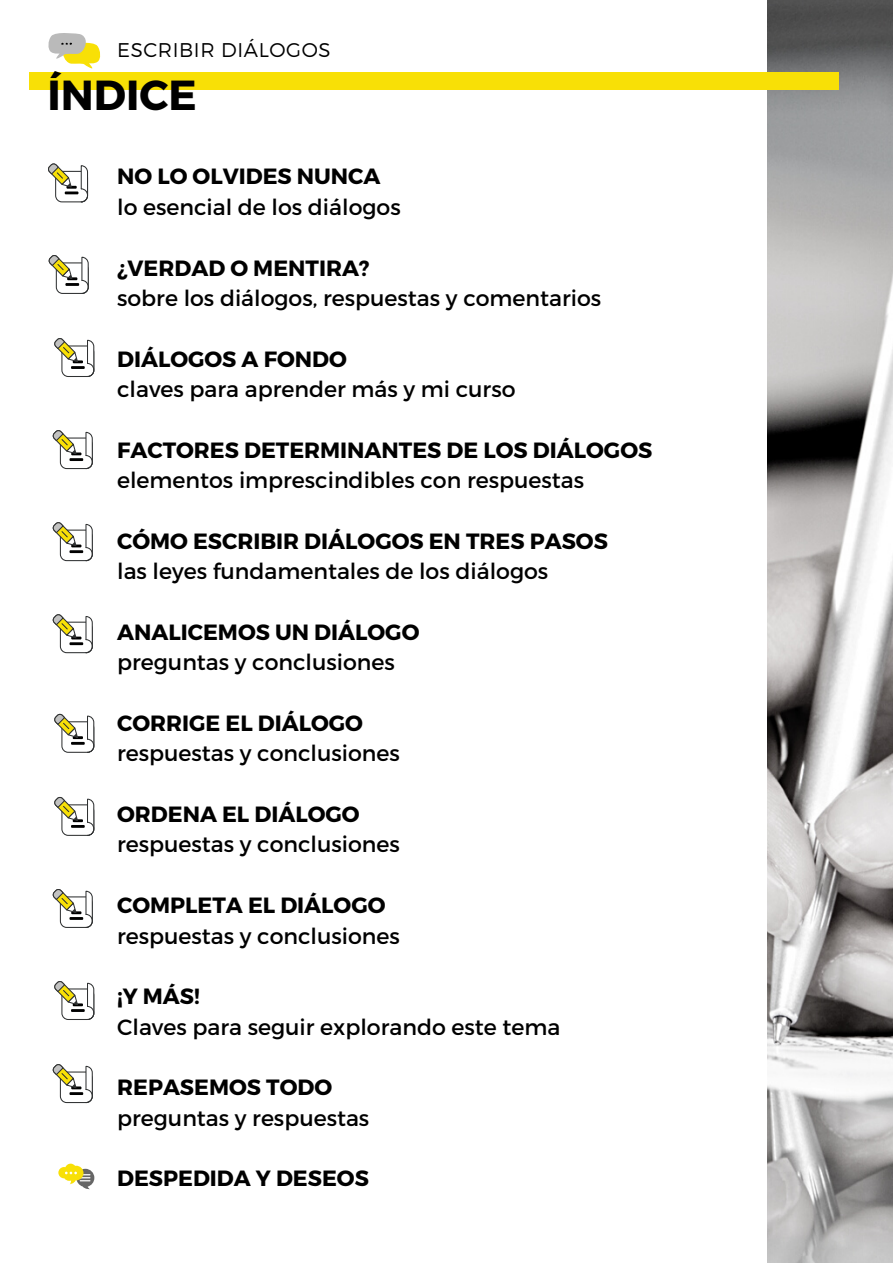
<style>
.page{position:relative;width:893px;height:1264px;background:#fff}
.page>*{position:absolute;margin:0;border:0;box-sizing:border-box;transform-origin:0 0}
.t1{font:700 42px "Montserrat";color:#000}
.t2{font:22.05px "Montserrat";color:#000}
.t3{font:700 22.05px "Montserrat";color:#000}
.t4{font:300 19.8px "Montserrat";letter-spacing:.03em;color:#000}
</style>
<div class="page">
<img style="left:767px;top:0;width:125px;height:1262px">
<div style="left:29px;top:72px;width:810px;height:17px;background:#f8e006"></div>
<svg style="left:48px;top:33px;width:53px;height:36px"></svg>
<svg style="left:48px;top:163px;width:40px;height:39px"></svg>
<svg style="left:48px;top:255px;width:41px;height:39px"></svg>
<svg style="left:54px;top:338px;width:40px;height:39px"></svg>
<svg style="left:52px;top:430px;width:41px;height:39px"></svg>
<svg style="left:52px;top:522px;width:41px;height:39px"></svg>
<svg style="left:52px;top:614px;width:41px;height:39px"></svg>
<svg style="left:54px;top:713px;width:40px;height:39px"></svg>
<svg style="left:54px;top:797px;width:40px;height:38px"></svg>
<svg style="left:52px;top:889px;width:41px;height:39px"></svg>
<svg style="left:54px;top:981px;width:40px;height:39px"></svg>
<svg style="left:58px;top:1163px;width:36px;height:26px"></svg>
<svg style="left:52px;top:1064px;width:41px;height:39px"></svg>
<p class="t4" style="left:117px;top:37px;width:215px">ESCRIBIR DIÁLOGOS</p>
<p class="t1" style="left:48px;top:68px;width:151px">ÍNDICE</p>
<p class="t3" style="left:117px;top:162px;width:265px">NO LO OLVIDES NUNCA</p>
<p class="t2" style="left:117px;top:193px;width:285px">lo esencial de los diálogos</p>
<p class="t3" style="left:117px;top:253px;width:254px">¿VERDAD O MENTIRA?</p>
<p class="t2" style="left:117px;top:284px;width:485px">sobre los diálogos, respuestas y comentarios</p>
<p class="t3" style="left:117px;top:344px;width:231px">DIÁLOGOS A FONDO</p>
<p class="t2" style="left:117px;top:375px;width:400px">claves para aprender más y mi curso</p>
<p class="t3" style="left:117px;top:435px;width:536px">FACTORES DETERMINANTES DE LOS DIÁLOGOS</p>
<p class="t2" style="left:117px;top:466px;width:468px">elementos imprescindibles con respuestas</p>
<p class="t3" style="left:117px;top:526px;width:492px">CÓMO ESCRIBIR DIÁLOGOS EN TRES PASOS</p>
<p class="t2" style="left:117px;top:557px;width:432px">las leyes fundamentales de los diálogos</p>
<p class="t3" style="left:117px;top:617px;width:304px">ANALICEMOS UN DIÁLOGO</p>
<p class="t2" style="left:117px;top:648px;width:279px">preguntas y conclusiones</p>
<p class="t3" style="left:117px;top:708px;width:247px">CORRIGE EL DIÁLOGO</p>
<p class="t2" style="left:117px;top:739px;width:284px">respuestas y conclusiones</p>
<p class="t3" style="left:117px;top:800px;width:244px">ORDENA EL DIÁLOGO</p>
<p class="t2" style="left:117px;top:830px;width:284px">respuestas y conclusiones</p>
<p class="t3" style="left:117px;top:891px;width:270px">COMPLETA EL DIÁLOGO</p>
<p class="t2" style="left:117px;top:921px;width:284px">respuestas y conclusiones</p>
<p class="t3" style="left:117px;top:982px;width:84px">¡Y MÁS!</p>
<p class="t2" style="left:117px;top:1012px;width:444px">Claves para seguir explorando este tema</p>
<p class="t3" style="left:117px;top:1073px;width:216px">REPASEMOS TODO</p>
<p class="t2" style="left:117px;top:1103px;width:254px">preguntas y respuestas</p>
<p class="t3" style="left:117px;top:1164px;width:253px">DESPEDIDA Y DESEOS</p>
</div>
